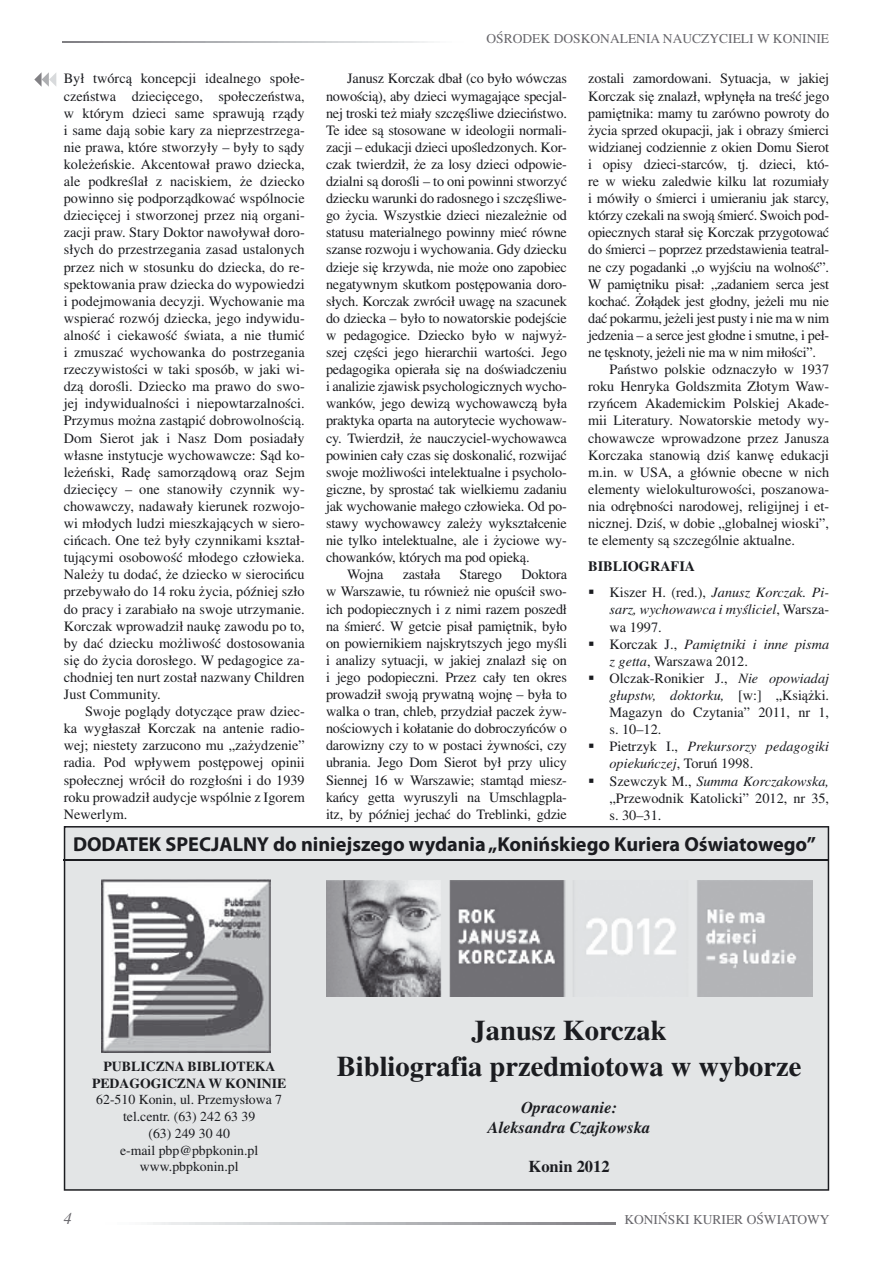
<style>
.page{position:relative;width:893px;height:1263px;background:#fff}
.page>*{position:absolute;margin:0;border:0;box-sizing:border-box;transform-origin:0 0}
.t1{font:700 28.5px/36px "Toronto";color:#1b1c20;text-align:center}
.t2{font:700 20.25px "Myriad Pro";color:#1b1c20}
.t3{font:italic 700 16.5px/19.5px "Toronto";color:#1b1c20;text-align:center}
.t4{font:700 16.5px "Toronto";color:#1b1c20}
.t5{font:italic 16.5px "Toronto";color:#68676c}
.t6{font:14.25px/17.1px "Toronto";letter-spacing:-.015em;color:#1b1c20;text-align:justify}
.t7{font:italic 14.25px/17.1px "Toronto";color:#1b1c20}
.t8{font:700 14.25px "Toronto";color:#1b1c20}
.t9{font:13.8px/16.6px "Toronto";color:#1b1c20;text-align:center}
.t10{font:700 13.8px/16.6px "Toronto";color:#1b1c20;text-align:center}
.t11{font:13.5px "Toronto";color:#68676c}
.s1{font-style:normal}
.s2{font-style:italic}
</style>
<div class="page">
<div style="left:64px;top:826px;width:765px;height:365px;background:#e3e5e6"></div>
<svg style="left:34px;top:72px;width:22px;height:15px"></svg>
<img style="left:326px;top:880px;width:486px;height:116px">
<img style="left:102px;top:880px;width:169px;height:172px">
<hr style="left:64px;top:859px;width:765px;height:2px;background:#1b1c20">
<p class="t6" style="left:64px;top:70px;width:242px">Był twórcą koncepcji idealnego społe&shy;czeństwa dziecięcego, społeczeństwa, w którym dzieci same sprawują rządy i same dają sobie kary za nieprzestrzega&shy;nie prawa, które stworzyły – były to sądy koleżeńskie. Akcentował prawo dziecka, ale podkreślał z naciskiem, że dziecko powinno się podporządkować wspólnocie dziecięcej i stworzonej przez nią organi&shy;zacji praw. Stary Doktor nawoływał doro&shy;słych do przestrzegania zasad ustalonych przez nich w stosunku do dziecka, do re&shy;spektowania praw dziecka do wypowiedzi i podejmowania decyzji. Wychowanie ma wspierać rozwój dziecka, jego indywidu&shy;alność i ciekawość świata, a nie tłumić i zmuszać wychowanka do postrzegania rzeczywistości w taki sposób, w jaki wi&shy;dzą dorośli. Dziecko ma prawo do swo&shy;jej indywidualności i niepowtarzalności.<br>Przymus można zastąpić dobrowolnością.<br>Dom Sierot jak i Nasz Dom posiadały własne instytucje wychowawcze: Sąd ko&shy;leżeński, Radę samorządową oraz Sejm dziecięcy – one stanowiły czynnik wy&shy;chowawczy, nadawały kierunek rozwojo&shy;wi młodych ludzi mieszkających w siero&shy;cińcach. One też były czynnikami kształ&shy;tującymi osobowość młodego człowieka.<br>Należy tu dodać, że dziecko w sierocińcu przebywało do 14 roku życia, później szło do pracy i zarabiało na swoje utrzymanie.<br>Korczak wprowadził naukę zawodu po to, by dać dziecku możliwość dostosowania się do życia dorosłego. W pedagogice za&shy;chodniej ten nurt został nazwany Children Just Community.</p>
<p class="t6" style="left:64px;top:703px;width:242px;text-indent:21px">Swoje poglądy dotyczące praw dziec&shy;ka wygłaszał Korczak na antenie radio&shy;wej; niestety zarzucono mu „zażydzenie” radia. Pod wpływem postępowej opinii społecznej wrócił do rozgłośni i do 1939 roku prowadził audycje wspólnie z Igorem Newerlym.</p>
<p class="t11" style="left:486px;top:31px;width:344px">OŚRODEK DOSKONALENIA NAUCZYCIELI W KONINIE</p>
<p class="t6" style="left:347px;top:70px;width:221px">Janusz Korczak dbał (co było wówczas</p>
<p class="t6" style="left:326px;top:87px;width:242px">nowością), aby dzieci wymagające specjal-</p>
<p class="t6" style="left:326px;top:104px;width:242px">nej troski też miały szczęśliwe dzieciństwo.</p>
<p class="t6" style="left:326px;top:121px;width:242px">Te idee są stosowane w ideologii normali-</p>
<p class="t6" style="left:326px;top:138px;width:242px">zacji – edukacji dzieci upośledzonych. Kor-</p>
<p class="t6" style="left:326px;top:156px;width:242px">czak twierdził, że za losy dzieci odpowie-</p>
<p class="t6" style="left:326px;top:173px;width:242px">dzialni są dorośli – to oni powinni stworzyć</p>
<p class="t6" style="left:326px;top:190px;width:242px">dziecku warunki do radosnego i szczęśliwe-</p>
<p class="t6" style="left:326px;top:207px;width:242px">go życia. Wszystkie dzieci niezależnie od</p>
<p class="t6" style="left:326px;top:224px;width:242px">statusu materialnego powinny mieć równe</p>
<p class="t6" style="left:326px;top:241px;width:242px">szanse rozwoju i wychowania. Gdy dziecku</p>
<p class="t6" style="left:326px;top:258px;width:242px">dzieje się krzywda, nie może ono zapobiec</p>
<p class="t6" style="left:326px;top:275px;width:242px">negatywnym skutkom postępowania doro-</p>
<p class="t6" style="left:326px;top:292px;width:242px">słych. Korczak zwrócił uwagę na szacunek</p>
<p class="t6" style="left:326px;top:309px;width:242px">do dziecka – było to nowatorskie podejście</p>
<p class="t6" style="left:326px;top:327px;width:242px">w pedagogice. Dziecko było w najwyż-</p>
<p class="t6" style="left:326px;top:344px;width:242px">szej części jego hierarchii wartości. Jego</p>
<p class="t6" style="left:326px;top:361px;width:242px">pedagogika opierała się na doświadczeniu</p>
<p class="t6" style="left:326px;top:378px;width:242px">i analizie zjawisk psychologicznych wycho-</p>
<p class="t6" style="left:326px;top:395px;width:242px">wanków, jego dewizą wychowawczą była</p>
<p class="t6" style="left:326px;top:412px;width:242px">praktyka oparta na autorytecie wychowaw-</p>
<p class="t6" style="left:326px;top:429px;width:242px">cy. Twierdził, że nauczyciel-wychowawca</p>
<p class="t6" style="left:326px;top:446px;width:242px">powinien cały czas się doskonalić, rozwijać</p>
<p class="t6" style="left:326px;top:463px;width:242px">swoje możliwości intelektualne i psycholo-</p>
<p class="t6" style="left:326px;top:480px;width:242px">giczne, by sprostać tak wielkiemu zadaniu</p>
<p class="t6" style="left:326px;top:498px;width:242px">jak wychowanie małego człowieka. Od po-</p>
<p class="t6" style="left:326px;top:515px;width:242px">stawy wychowawcy zależy wykształcenie</p>
<p class="t6" style="left:326px;top:532px;width:242px">nie tylko intelektualne, ale i życiowe wy-</p>
<p class="t6" style="left:326px;top:549px;width:205px">chowanków, których ma pod opieką.</p>
<p class="t6" style="left:347px;top:566px;width:38px">Wojna</p>
<p class="t6" style="left:403px;top:566px;width:39px">zastała</p>
<p class="t6" style="left:460px;top:566px;width:44px">Starego</p>
<p class="t6" style="left:326px;top:566px;width:242px;text-indent:195px">Doktora w Warszawie, tu również nie opuścił swo&shy;ich podopiecznych i z nimi razem poszedł na śmierć. W getcie pisał pamiętnik, było on powiernikiem najskrytszych jego myśli i analizy sytuacji, w jakiej znalazł się on i jego podopieczni. Przez cały ten okres prowadził swoją prywatną wojnę – była to walka o tran, chleb, przydział paczek żyw&shy;nościowych i kołatanie do dobroczyńców o darowizny czy to w postaci żywności, czy ubrania. Jego Dom Sierot był przy ulicy Siennej 16 w Warszawie; stamtąd miesz&shy;kańcy getta wyruszyli na Umschlagpla&shy;itz, by później jechać do Treblinki, gdzie</p>
<p class="t6" style="left:588px;top:70px;width:243px">zostali zamordowani. Sytuacja, w jakiej</p>
<p class="t6" style="left:588px;top:87px;width:242px">Korczak się znalazł, wpłynęła na treść jego</p>
<p class="t6" style="left:588px;top:104px;width:242px">pamiętnika: mamy tu zarówno powroty do</p>
<p class="t6" style="left:588px;top:121px;width:242px">życia sprzed okupacji, jak i obrazy śmierci</p>
<p class="t6" style="left:588px;top:138px;width:242px">widzianej codziennie z okien Domu Sierot</p>
<p class="t6" style="left:588px;top:156px;width:242px">i opisy dzieci-starców, tj. dzieci, któ-</p>
<p class="t6" style="left:588px;top:173px;width:242px">re w wieku zaledwie kilku lat rozumiały</p>
<p class="t6" style="left:588px;top:190px;width:242px">i mówiły o śmierci i umieraniu jak starcy,</p>
<p class="t6" style="left:588px;top:207px;width:242px">którzy czekali na swoją śmierć. Swoich pod-</p>
<p class="t6" style="left:588px;top:224px;width:242px">opiecznych starał się Korczak przygotować</p>
<p class="t6" style="left:588px;top:241px;width:242px">do śmierci – poprzez przedstawienia teatral-</p>
<p class="t6" style="left:588px;top:258px;width:242px">ne czy pogadanki „o wyjściu na wolność”.</p>
<p class="t6" style="left:588px;top:275px;width:242px">W pamiętniku pisał: „zadaniem serca jest</p>
<p class="t6" style="left:588px;top:292px;width:242px">kochać. Żołądek jest głodny, jeżeli mu nie</p>
<p class="t6" style="left:588px;top:309px;width:242px">dać pokarmu, jeżeli jest pusty i nie ma w nim</p>
<p class="t6" style="left:588px;top:327px;width:242px">jedzenia – a serce jest głodne i smutne, i peł-</p>
<p class="t6" style="left:588px;top:344px;width:229px">ne tęsknoty, jeżeli nie ma w nim miłości”.</p>
<p class="t6" style="left:609px;top:361px;width:221px">Państwo polskie odznaczyło w 1937</p>
<p class="t6" style="left:588px;top:378px;width:242px">roku Henryka Goldszmita Złotym Waw-</p>
<p class="t6" style="left:588px;top:395px;width:242px">rzyńcem Akademickim Polskiej Akade-</p>
<p class="t6" style="left:588px;top:412px;width:242px">mii Literatury. Nowatorskie metody wy-</p>
<p class="t6" style="left:588px;top:429px;width:242px">chowawcze wprowadzone przez Janusza</p>
<p class="t6" style="left:588px;top:446px;width:242px">Korczaka stanowią dziś kanwę edukacji</p>
<p class="t6" style="left:588px;top:463px;width:242px">m.in. w USA, a głównie obecne w nich</p>
<p class="t6" style="left:588px;top:480px;width:242px">elementy wielokulturowości, poszanowa-</p>
<p class="t6" style="left:588px;top:498px;width:242px">nia odrębności narodowej, religijnej i et-</p>
<p class="t6" style="left:588px;top:515px;width:242px">nicznej. Dziś, w dobie „globalnej wioski”,</p>
<p class="t6" style="left:588px;top:532px;width:208px">te elementy są szczególnie aktualne.</p>
<p class="t8" style="left:588px;top:558px;width:108px">BIBLIOGRAFIA</p>
<p class="t7" style="left:609px;top:584px;width:221px;text-align:justify;text-indent:-21px">▪ <span class="s1">Kiszer H. (red.),</span> Janusz Korczak. Pi&shy;sarz, wychowawca i myśliciel<span class="s1">, Warsza&shy;wa 1997.</span></p>
<p class="t7" style="left:609px;top:635px;width:221px;text-indent:-21px">▪ <span class="s1">Korczak J.,</span> Pamiętniki i inne pisma z getta<span class="s1">, Warszawa 2012.</span></p>
<p class="t6" style="left:609px;top:669px;width:221px;text-indent:-21px">▪ Olczak-Ronikier J., <span class="s2">Nie opowiadaj głupstw, doktorku,</span> [w:] „Książki.<br>Magazyn do Czytania” 2011, nr 1, s. 10–12.</p>
<p class="t7" style="left:609px;top:738px;width:221px;text-indent:-21px">▪ <span class="s1">Pietrzyk I.,</span> Prekursorzy pedagogiki opiekuńczej<span class="s1">, Toruń 1998.</span></p>
<p class="t6" style="left:609px;top:772px;width:221px;text-indent:-21px">▪ Szewczyk M., <span class="s2">Summa Korczakowska, </span>„Przewodnik Katolicki” 2012, nr 35, s. 30–31.</p>
<h2 class="t2" style="left:73px;top:831px;width:744px">DODATEK SPECJALNY do niniejszego wydania „Konińskiego Kuriera Oświatowego”</h2>
<p class="t10" style="left:92px;top:1058px;width:196px">PUBLICZNA BIBLIOTEKA<br>PEDAGOGICZNA W KONINIE</p>
<p class="t9" style="left:96px;top:1091px;width:187px">62-510 Konin, ul. Przemysłowa 7 tel.centr. (63) 242 63 39<br>(63) 249 30 40<br>e-mail pbp@pbpkonin.pl www.pbpkonin.pl</p>
<h1 class="t1" style="left:337px;top:1012px;width:466px">Janusz Korczak<br>Bibliografia przedmiotowa w wyborze</h1>
<p class="t3" style="left:488px;top:1098px;width:164px">Opracowanie:<br>Aleksandra Czajkowska</p>
<p class="t4" style="left:529px;top:1156px;width:83px">Konin 2012</p>
<p class="t5" style="left:64px;top:1209px;width:10px">4</p>
<p class="t11" style="left:624px;top:1212px;width:207px">KONIŃSKI KURIER OŚWIATOWY</p>
</div>
